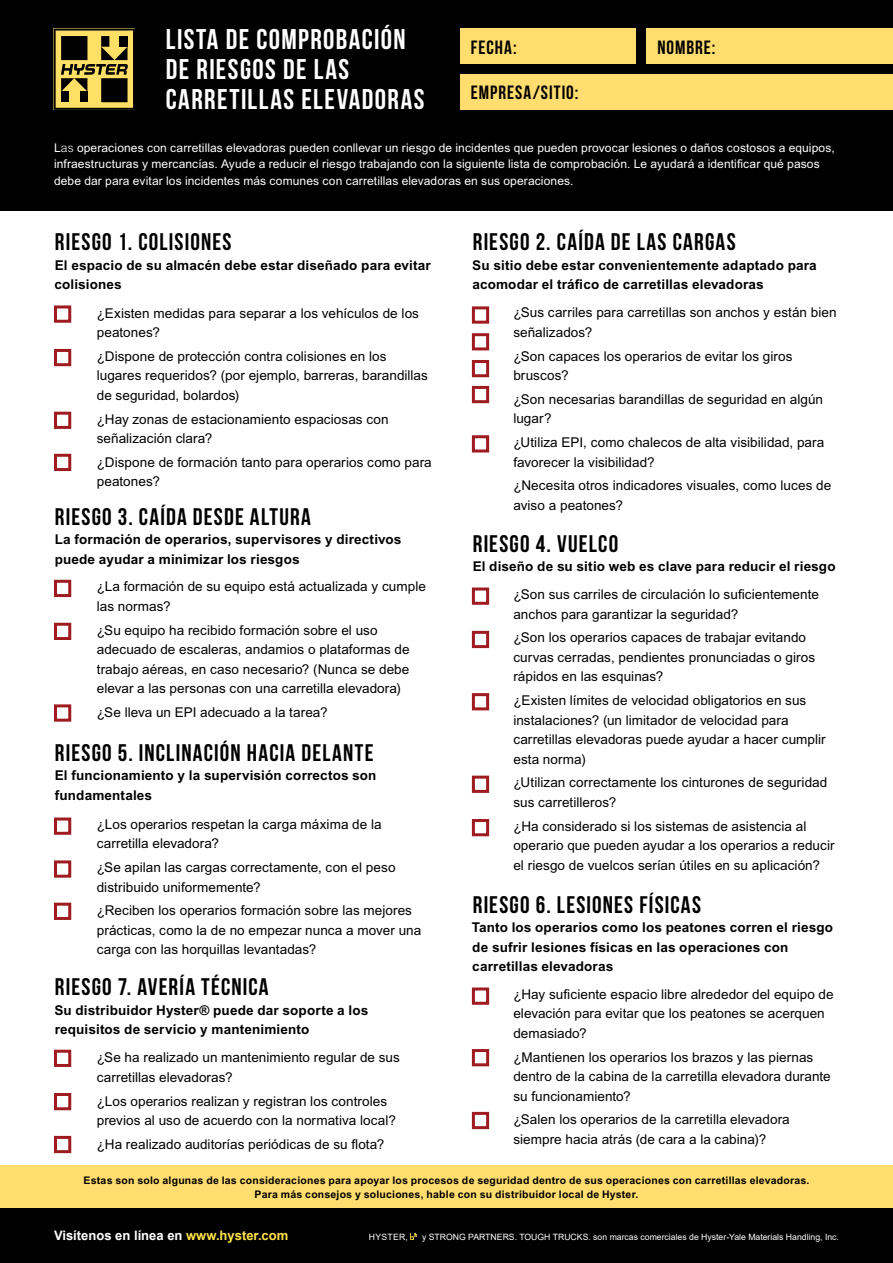
<style>
.page{position:relative;width:893px;height:1263px;background:#fff}
.page>*{position:absolute;margin:0;border:0;box-sizing:border-box;transform-origin:0 0}
.t1{font:700 28.5px/30px "Bebas Neue";letter-spacing:.05em;color:#fff}
.t2{font:700 24px "Bebas Neue";letter-spacing:.05em;color:#000}
.t3{font:700 19.2px "Bebas Neue";letter-spacing:.05em;color:#000}
.t4{font:13.5px/19.5px "Arial MT Std";letter-spacing:.005em;color:#000}
.t5{font:700 13.5px/19.5px "Arial MT Std";letter-spacing:.01em;color:#000}
.t6{font:700 13.05px "Arial";color:#fff}
.t7{font:12px/16.5px "Arial MT Std";letter-spacing:.01em;color:#fff}
.t8{font:700 10.5px/13.5px "Arial MT Std";letter-spacing:.02em;color:#000;text-align:center}
.t9{font:8.7px "Arial";color:#fff}
.s1{font-weight:300}
.s2{color:#ffe34b}
</style>
<div class="page">
<div style="left:0;top:0;width:893px;height:210px;background:#000"></div>
<div style="left:460px;top:28px;width:176px;height:36px;background:#ffdd6e"></div>
<div style="left:646px;top:28px;width:247px;height:36px;background:#ffdd6e"></div>
<div style="left:0;top:1165px;width:893px;height:44px;background:#ffdd6e"></div>
<div style="left:460px;top:74px;width:433px;height:36px;background:#ffdd6e"></div>
<div style="left:0;top:1209px;width:893px;height:54px;background:#000"></div>
<svg style="left:410px;top:1233px;width:7px;height:7px"></svg>
<svg style="left:54px;top:30px;width:81px;height:80px"></svg>
<div style="left:61px;top:36px;width:26px;height:24px;background:#000"></div>
<div style="left:54px;top:305px;width:17px;height:18px;border:3px solid #9e1c20"></div>
<div style="left:472px;top:306px;width:17px;height:18px;border:3px solid #9e1c20"></div>
<div style="left:54px;top:349px;width:17px;height:17px;border:3px solid #9e1c20"></div>
<div style="left:472px;top:333px;width:17px;height:17px;border:3px solid #9e1c20"></div>
<div style="left:54px;top:412px;width:17px;height:17px;border:3px solid #9e1c20"></div>
<div style="left:54px;top:454px;width:17px;height:17px;border:3px solid #9e1c20"></div>
<div style="left:472px;top:360px;width:17px;height:17px;border:3px solid #9e1c20"></div>
<div style="left:472px;top:386px;width:17px;height:17px;border:3px solid #9e1c20"></div>
<div style="left:472px;top:435px;width:17px;height:17px;border:3px solid #9e1c20"></div>
<div style="left:54px;top:580px;width:17px;height:17px;border:3px solid #9e1c20"></div>
<div style="left:472px;top:587px;width:17px;height:18px;border:3px solid #9e1c20"></div>
<div style="left:54px;top:623px;width:17px;height:17px;border:3px solid #9e1c20"></div>
<div style="left:472px;top:631px;width:17px;height:17px;border:3px solid #9e1c20"></div>
<div style="left:54px;top:704px;width:17px;height:18px;border:3px solid #9e1c20"></div>
<div style="left:472px;top:776px;width:17px;height:17px;border:3px solid #9e1c20"></div>
<div style="left:472px;top:693px;width:17px;height:17px;border:3px solid #9e1c20"></div>
<div style="left:472px;top:819px;width:17px;height:17px;border:3px solid #9e1c20"></div>
<div style="left:54px;top:817px;width:17px;height:18px;border:3px solid #9e1c20"></div>
<div style="left:54px;top:1050px;width:17px;height:17px;border:3px solid #9e1c20"></div>
<div style="left:472px;top:987px;width:17px;height:18px;border:3px solid #9e1c20"></div>
<div style="left:54px;top:860px;width:17px;height:18px;border:3px solid #9e1c20"></div>
<div style="left:54px;top:1093px;width:17px;height:17px;border:3px solid #9e1c20"></div>
<div style="left:472px;top:1049px;width:17px;height:17px;border:3px solid #9e1c20"></div>
<div style="left:54px;top:903px;width:17px;height:17px;border:3px solid #9e1c20"></div>
<div style="left:54px;top:1136px;width:17px;height:17px;border:3px solid #9e1c20"></div>
<div style="left:472px;top:1112px;width:17px;height:17px;border:3px solid #9e1c20"></div>
<h1 class="t1" style="left:166px;top:24px;width:260px">LISTA DE COMPROBACIÓN<br>DE RIESGOS DE LAS<br>CARRETILLAS ELEVADORAS</h1>
<h3 class="t3" style="left:471px;top:36px;width:47px">FECHA:</h3>
<h3 class="t3" style="left:657px;top:36px;width:59px">NOMBRE:</h3>
<h3 class="t3" style="left:471px;top:82px;width:109px">EMPRESA/SITIO:</h3>
<p class="t7" style="left:54px;top:139px;width:782px">L<span class="s1">as</span> operaciones con carretillas elevadoras pueden conllevar un riesgo de incidentes que pueden provocar lesiones o daños costosos a equipos, infraestructuras y mercancías. Ayude a reducir el riesgo trabajando con la siguiente lista de comprobación. Le ayudará a identificar qué pasos debe dar para evitar los incidentes más comunes con carretillas elevadoras en sus operaciones.</p>
<h2 class="t2" style="left:55px;top:229px;width:178px">RIESGO 1. COLISIONES</h2>
<p class="t5" style="left:54px;top:255px;width:378px">El espacio de su almacén debe estar diseñado para evitar colisiones</p>
<h2 class="t2" style="left:473px;top:229px;width:264px">RIESGO 2. CAÍDA DE LAS CARGAS</h2>
<p class="t5" style="left:472px;top:255px;width:346px">Su sitio debe estar convenientemente adaptado para acomodar el tráfico de carretillas elevadoras</p>
<p class="t4" style="left:513px;top:303px;width:325px">¿Sus carriles para carretillas son anchos y están bien señalizados?</p>
<p class="t4" style="left:513px;top:346px;width:281px">¿Son capaces los operarios de evitar los giros bruscos?</p>
<p class="t4" style="left:513px;top:389px;width:311px">¿Son necesarias barandillas de seguridad en algún lugar?</p>
<p class="t4" style="left:513px;top:433px;width:312px">¿Utiliza EPI, como chalecos de alta visibilidad, para favorecer la visibilidad?</p>
<p class="t4" style="left:513px;top:476px;width:319px">¿Necesita otros indicadores visuales, como luces de aviso a peatones?</p>
<p class="t4" style="left:97px;top:303px;width:324px">¿Existen medidas para separar a los vehículos de los peatones?</p>
<p class="t4" style="left:97px;top:346px;width:333px">¿Dispone de protección contra colisiones en los lugares requeridos? (por ejemplo, barreras, barandillas de seguridad, bolardos)</p>
<p class="t4" style="left:97px;top:409px;width:293px">¿Hay zonas de estacionamiento espaciosas con señalización clara?</p>
<p class="t4" style="left:97px;top:452px;width:336px">¿Dispone de formación tanto para operarios como para peatones?</p>
<h2 class="t2" style="left:55px;top:503px;width:258px">RIESGO 3. CAÍDA DESDE ALTURA</h2>
<p class="t5" style="left:55px;top:530px;width:348px">La formación de operarios, supervisores y directivos puede ayudar a minimizar los riesgos</p>
<h2 class="t2" style="left:473px;top:530px;width:147px">RIESGO 4. VUELCO</h2>
<p class="t5" style="left:473px;top:557px;width:364px">El diseño de su sitio web es clave para reducir el riesgo</p>
<p class="t4" style="left:97px;top:577px;width:331px">¿La formación de su equipo está actualizada y cumple las normas?</p>
<p class="t4" style="left:97px;top:620px;width:314px">¿Su equipo ha recibido formación sobre el uso adecuado de escaleras, andamios o plataformas de trabajo aéreas, en caso necesario? (Nunca se debe elevar a las personas con una carretilla elevadora)</p>
<p class="t4" style="left:97px;top:702px;width:232px">¿Se lleva un EPI adecuado a la tarea?</p>
<h2 class="t2" style="left:55px;top:739px;width:320px">RIESGO 5. INCLINACIÓN HACIA DELANTE</h2>
<p class="t5" style="left:55px;top:766px;width:323px">El funcionamiento y la supervisión correctos son fundamentales</p>
<p class="t4" style="left:97px;top:814px;width:286px">¿Los operarios respetan la carga máxima de la carretilla elevadora?</p>
<p class="t4" style="left:97px;top:858px;width:300px">¿Se apilan las cargas correctamente, con el peso distribuido uniformemente?</p>
<p class="t4" style="left:97px;top:901px;width:326px">¿Reciben los operarios formación sobre las mejores prácticas, como la de no empezar nunca a mover una carga con las horquillas levantadas?</p>
<p class="t4" style="left:513px;top:585px;width:307px">¿Son sus carriles de circulación lo suficientemente anchos para garantizar la seguridad?</p>
<p class="t4" style="left:513px;top:628px;width:303px">¿Son los operarios capaces de trabajar evitando curvas cerradas, pendientes pronunciadas o giros rápidos en las esquinas?</p>
<p class="t4" style="left:513px;top:691px;width:314px">¿Existen límites de velocidad obligatorios en sus instalaciones? (un limitador de velocidad para carretillas elevadoras puede ayudar a hacer cumplir esta norma)</p>
<p class="t4" style="left:513px;top:773px;width:315px">¿Utilizan correctamente los cinturones de seguridad sus carretilleros?</p>
<p class="t4" style="left:513px;top:816px;width:323px">¿Ha considerado si los sistemas de asistencia al operario que pueden ayudar a los operarios a reducir el riesgo de vuelcos serían útiles en su aplicación?</p>
<h2 class="t2" style="left:473px;top:891px;width:230px">RIESGO 6. LESIONES FÍSICAS</h2>
<p class="t5" style="left:472px;top:918px;width:363px">Tanto los operarios como los peatones corren el riesgo de sufrir lesiones físicas en las operaciones con carretillas elevadoras</p>
<h2 class="t2" style="left:55px;top:974px;width:215px">RIESGO 7. AVERÍA TÉCNICA</h2>
<p class="t5" style="left:54px;top:1000px;width:315px">Su distribuidor Hyster® puede dar soporte a los requisitos de servicio y mantenimiento</p>
<p class="t4" style="left:513px;top:984px;width:322px">¿Hay suficiente espacio libre alrededor del equipo de elevación para evitar que los peatones se acerquen demasiado?</p>
<p class="t4" style="left:513px;top:1047px;width:319px">¿Mantienen los operarios los brazos y las piernas dentro de la cabina de la carretilla elevadora durante su funcionamiento?</p>
<p class="t4" style="left:513px;top:1110px;width:278px">¿Salen los operarios de la carretilla elevadora siempre hacia atrás (de cara a la cabina)?</p>
<p class="t8" style="left:84px;top:1173px;width:727px">Estas son solo algunas de las consideraciones para apoyar los procesos de seguridad dentro de sus operaciones con carretillas elevadoras.<br>Para más consejos y soluciones, hable con su distribuidor local de Hyster.</p>
<p class="t4" style="left:97px;top:1048px;width:305px">¿Se ha realizado un mantenimiento regular de sus carretillas elevadoras?</p>
<p class="t4" style="left:97px;top:1091px;width:301px">¿Los operarios realizan y registran los controles previos al uso de acuerdo con la normativa local?</p>
<p class="t4" style="left:97px;top:1134px;width:289px">¿Ha realizado auditorías periódicas de su flota?</p>
<p class="t6" style="left:54px;top:1226px;width:236px">Visítenos en línea en <span class="s2">www.hyster.com</span></p>
<p class="t9" style="left:369px;top:1231px;width:41px">HYSTER,</p>
<p class="t9" style="left:422px;top:1231px;width:418px">y STRONG PARTNERS. TOUGH TRUCKS. son marcas comerciales de Hyster-Yale Materials Handling, Inc.</p>
</div>
